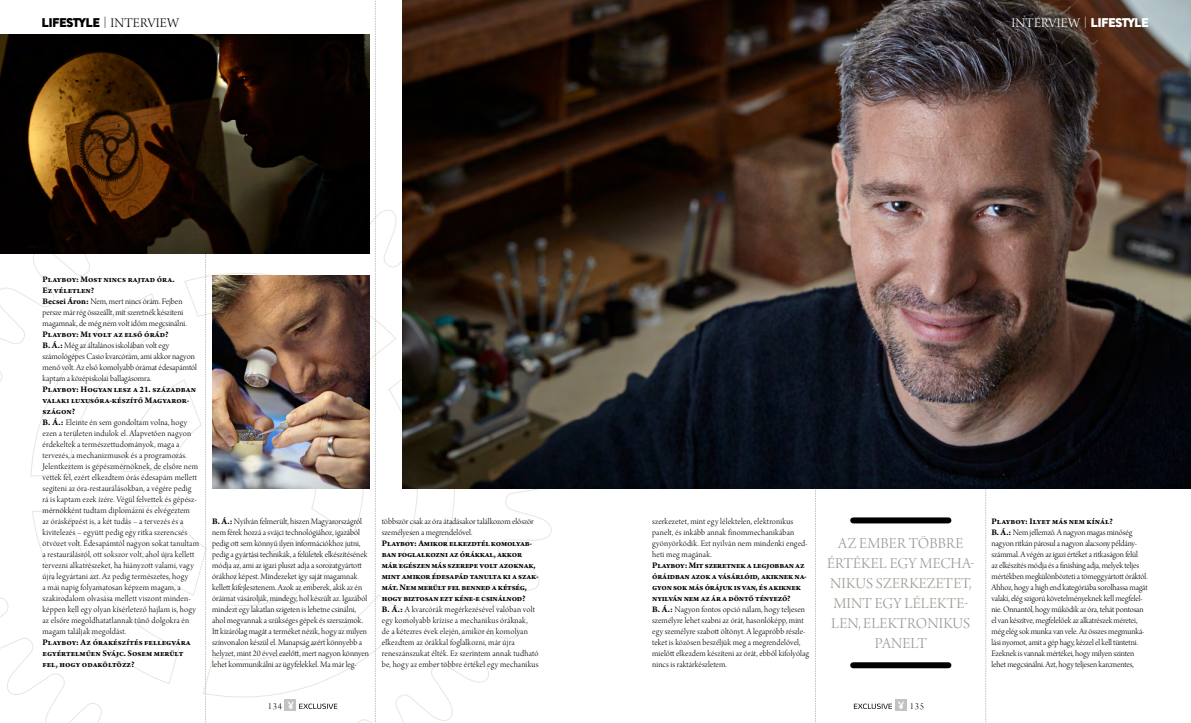
<style>
.page{position:relative;width:1191px;height:723px;background:#fff}
.page>*{position:absolute;margin:0;border:0;box-sizing:border-box;transform-origin:0 0}
.t1{font:16px/20px "Arno Pro Light Display";letter-spacing:.01em;color:#959c90;text-align:center}
.t2{font:900 14px "Conduit ITC Std";color:#000}
.t3{font:14px "Arno Pro Light Display";letter-spacing:.01em;color:#fff}
.t4{font:9.6px "Arno Pro Light Display";letter-spacing:.07em;color:#000}
.t5{font:9px/11px "Arno Pro Light Display";letter-spacing:.005em;color:#000}
.t6{font:700 9px/11px "Arno Pro";letter-spacing:-.02em;color:#000}
.t7{font:700 9px/11px "Arno Pro";color:#000}
.s1{font-size:18px}
.s2{font-family:"Arno Pro Light Display";font-weight:400}
.s3{font-family:"Conduit ITC Std";font-weight:900;font-size:18px}
.s4{font-family:"Conduit ITC Std";font-weight:900}
.s5{font-family:"Arno Pro";font-weight:700}
</style>
<div class="page">
<svg style="left:0;top:173px;width:552px;height:550px"></svg>
<svg style="left:985px;top:489px;width:1px;height:233px"></svg>
<svg style="left:815px;top:489px;width:1px;height:233px"></svg>
<img style="left:403px;top:0;width:788px;height:489px">
<div style="left:285px;top:700px;width:11px;height:11px;background:#c2c2c3"></div>
<svg style="left:288px;top:701px;width:5px;height:9px"></svg>
<div style="left:895px;top:700px;width:11px;height:11px;background:#c2c2c3"></div>
<svg style="left:898px;top:701px;width:5px;height:9px"></svg>
<svg style="left:299px;top:703px;width:38px;height:6px"></svg>
<svg style="left:854px;top:703px;width:38px;height:6px"></svg>
<svg style="left:375px;top:0;width:1px;height:723px"></svg>
<svg style="left:205px;top:253px;width:1px;height:470px"></svg>
<img style="left:0;top:34px;width:369px;height:219px">
<div style="left:853px;top:662px;width:95px;height:6px;background:#000"></div>
<div style="left:853px;top:517px;width:95px;height:6px;background:#000"></div>
<img style="left:212px;top:275px;width:157px;height:214px">
<h2 class="t2" style="left:42px;top:14px;width:138px">LIFESTYLE <span class="s1">I</span> <span class="s2">INTERVIEW</span></h2>
<h2 class="t3" style="left:1011px;top:15px;width:138px">INTERVIEW <span class="s3">I</span> <span class="s4">LIFESTYLE</span></h2>
<p class="t7" style="left:43px;top:275px;width:134px">Playboy: Most nincs rajtad óra.<br>Ez véletlen?</p>
<p class="t5" style="left:43px;top:297px;width:146px"><span class="s5">Becsei Áron:</span> Nem, mert nincs órám. Fejben persze már rég összeállt, mit szeretnék készíteni magamnak, de még nem volt időm megcsinálni.</p>
<p class="t6" style="left:43px;top:329px;width:127px">Playboy: Mi volt az első órád?</p>
<p class="t5" style="left:43px;top:341px;width:156px"><span class="s5">B. Á.:</span> Még az általános iskolában volt egy számológépes Casio kvarcórám, ami akkor nagyon menő volt. Az első komolyabb órámat édesapámtól kaptam a középiskolai ballagásomra.</p>
<p class="t7" style="left:43px;top:384px;width:155px">Playboy: Hogyan lesz a 21. században valaki luxusóra-készítő Magyaror&shy;szágon?</p>
<p class="t5" style="left:43px;top:418px;width:158px"><span class="s5">B. Á.:</span> Eleinte én sem gondoltam volna, hogy ezen a területen indulok el. Alapvetően nagyon érdekeltek a természettudományok, maga a tervezés, a mechanizmusok és a programozás.<br>Jelentkeztem is gépészmérnöknek, de elsőre nem vettek fel, ezért elkezdtem órás édesapám mellett segíteni az óra-restaurálásokban, a végére pedig rá is kaptam ezek ízére. Végül felvettek és gépész&shy;mérnökként tudtam diplomázni és elvégeztem<br>az órásképzést is, a két tudás – a tervezés és a kivitelezés – együtt pedig egy ritka szerencsés ötvözet volt. Édesapámtól nagyon sokat tanultam a restaurálásról, ott sokszor volt, ahol újra kellett tervezni alkatrészeket, ha hiányzott valami, vagy újra legyártani azt. Az pedig természetes, hogy<br>a mai napig folyamatosan képzem magam, a szakirodalom olvasása mellett viszont minden&shy;képpen kell egy olyan kísérletező hajlam is, hogy az elsőre megoldhatatlannak tűnő dolgokra én magam találjak megoldást.</p>
<p class="t7" style="left:43px;top:637px;width:150px">Playboy: Az órakészítés fellegvára egyértelműen Svájc. Sosem merült fel, hogy odaköltözz?</p>
<p class="t5" style="left:212px;top:517px;width:158px"><span class="s5">B. Á.:</span> Nyilván felmerült, hiszen Magyarországról nem férek hozzá a svájci technológiához, igazából pedig ott sem könnyű ilyen információkhoz jutni, pedig a gyártási technikák, a felületek elkészítésének módja az, ami az igazi pluszt adja a sorozatgyártott órákhoz képest. Mindezeket így saját magamnak kellett kifejlesztenem. Azok az emberek, akik az én óráimat vásárolják, mindegy, hol készült az. Igazából mindezt egy lakatlan szigeten is lehetne csinálni, ahol megvannak a szükséges gépek és szerszámok.<br>Itt kizárólag magát a terméket nézik, hogy az milyen színvonalon készül el. Manapság azért könnyebb a helyzet, mint 20 évvel ezelőtt, mert nagyon könnyen lehet kommunikálni az ügyfelekkel. Ma már leg-</p>
<p class="t5" style="left:382px;top:517px;width:153px">többször csak az óra átadásakor találkozom először személyesen a megrendelővel.</p>
<p class="t6" style="left:382px;top:538px;width:158px">Playboy: Amikor elkezdtél komolyab&shy;ban foglalkozni az órákkal, akkor már egészen más szerepe volt azoknak, mint amikor édesapád tanulta ki a szak&shy;mát. Nem merült fel benned a kétség, hogy biztosan ezt kéne-e csinálnod?</p>
<p class="t5" style="left:382px;top:605px;width:158px"><span class="s5">B. Á.:</span> A kvarcórák megérkezésével valóban volt egy komolyabb krízise a mechanikus óráknak,<br>de a kétezres évek elején, amikor én komolyan elkezdtem az órákkal foglalkozni, már újra reneszánszukat élték. Ez szerintem annak tudható be, hogy az ember többre értékel egy mechanikus</p>
<p class="t5" style="left:652px;top:517px;width:157px">szerkezetet, mint egy lélektelen, elektronikus panelt, és inkább annak finommechanikában gyönyörködik. Ezt nyilván nem mindenki enged&shy;heti meg magának.</p>
<p class="t6" style="left:652px;top:560px;width:156px">Playboy: Mit szeretnek a legjobban az óráidban azok a vásárlóid, akiknek na&shy;gyon sok más órájuk is van, és akiknek nyilván nem az ár a döntő tényező?</p>
<p class="t5" style="left:652px;top:605px;width:158px"><span class="s5">B. Á.:</span> Nagyon fontos opció nálam, hogy teljesen személyre lehet szabni az órát, hasonlóképp, mint egy személyre szabott öltönyt. A legapróbb részle&shy;teket is közösen beszéljük meg a megrendelővel, mielőtt elkezdem készíteni az órát, ebből kifolyólag nincs is raktárkészletem.</p>
<h1 class="t1" style="left:827px;top:535px;width:149px">AZ EMBER TÖBBRE<br>ÉRTÉKEL EGY MECHA-<br>NIKUS SZERKEZETET,<br>MINT EGY LÉLEKTE-<br>LEN, ELEKTRONIKUS<br>PANELT</h1>
<p class="t4" style="left:268px;top:701px;width:16px">134</p>
<p class="t4" style="left:910px;top:701px;width:16px">135</p>
<p class="t7" style="left:991px;top:516px;width:123px">Playboy: Ilyet más nem kínál?</p>
<p class="t5" style="left:991px;top:528px;width:158px"><span class="s5">B. Á.:</span> Nem jellemző. A nagyon magas minőség nagyon ritkán párosul a nagyon alacsony példány&shy;számmal. A végén az igazi értéket a ritkaságon felül<br>az elkészítés módja és a finishing adja, melyek teljes mértékben megkülönbözteti a tömeggyártott óráktól.<br>Ahhoz, hogy a high end kategóriába sorolhassa magát valaki, elég szigorú követelményeknek kell megfelel&shy;nie. Onnantól, hogy működik az óra, tehát pontosan el van készítve, megfelelőek az alkatrészek méretei, még elég sok munka van vele. Az összes megmunká&shy;lási nyomot, amit a gép hagy, kézzel el kell tüntetni.<br>Ezeknek is vannak mértékei, hogy milyen szinten lehet megcsinálni. Azt, hogy teljesen karcmentes,</p>
</div>
